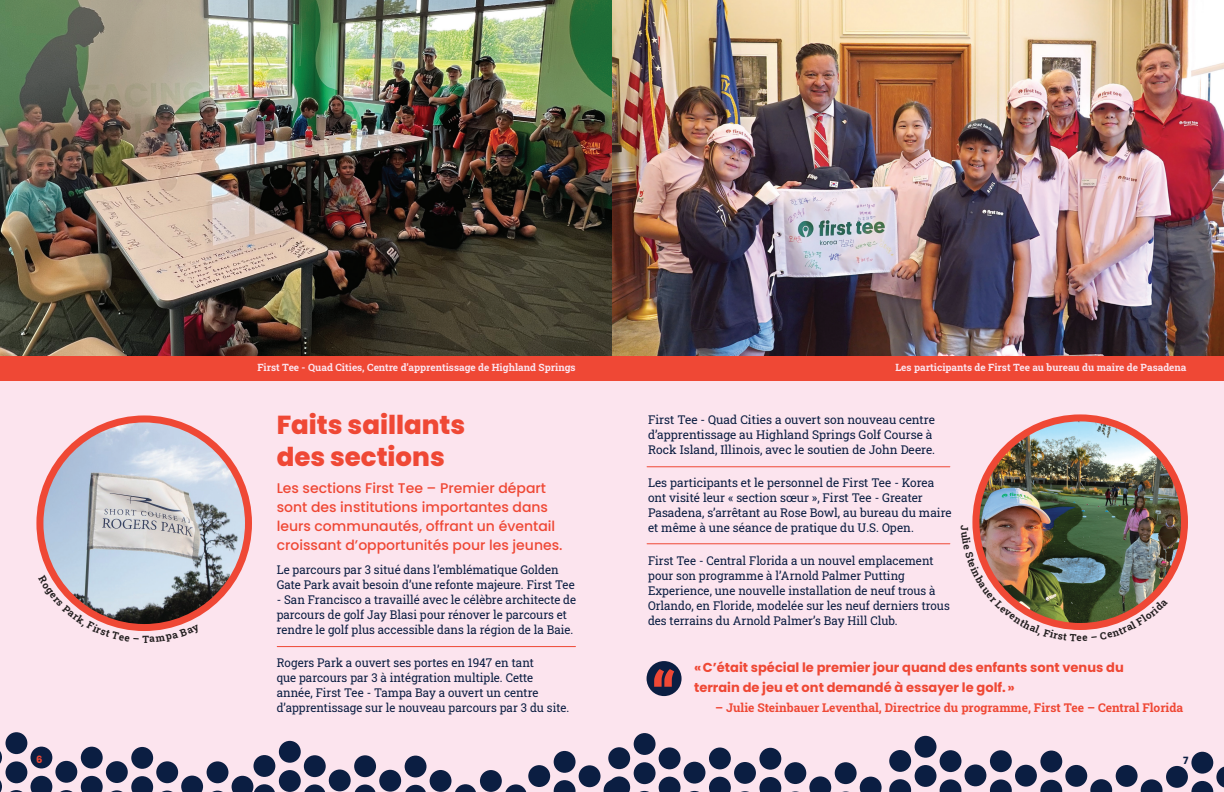
<style>
.page{position:relative;width:1224px;height:792px;background:#fff}
.page>*{position:absolute;margin:0;border:0;box-sizing:border-box;transform-origin:0 0}
.t1{font:700 62px "Roboto Slab";color:#ef4835}
.t2{font:800 26px/31.2px "Poppins";color:#ef4835}
.t3{font:500 14px/19px "Poppins";color:#ef4835}
.t4{font:700 13px/20px "Poppins";color:#ef4835}
.t5{font:12px/15px "Roboto Slab";color:#0b1e42}
.t6{font:700 12px "Roboto Slab";color:#ef4835}
.t7{font:700 10px "Roboto Slab";color:#fce4ee}
.t8{font:700 10px "Poppins";color:#ef4835}
.t9{font:700 10px "Poppins";color:#0b1e42}
</style>
<div class="page">
<div style="left:612px;top:0;width:612px;height:792px;background:#fce4ee"></div>
<div style="left:0;top:0;width:614px;height:792px;background:#fce4ee"></div>
<hr style="left:277px;top:646px;width:299px;height:1px;background:#ef4835">
<img style="left:44px;top:423px;width:204px;height:192px">
<div style="left:36px;top:415px;width:216px;height:216px;border:7px solid #ef4835;border-radius:50%"></div>
<img style="left:612px;top:0;width:612px;height:356px">
<hr style="left:647px;top:466px;width:303px;height:1px;background:#ef4835">
<hr style="left:647px;top:543px;width:303px;height:1px;background:#ef4835">
<div style="left:613px;top:356px;width:611px;height:25px;background:#ef4835"></div>
<img style="left:0;top:0;width:612px;height:356px">
<img style="left:980px;top:422px;width:204px;height:163px">
<div style="left:972px;top:414px;width:216px;height:216px;border:7px solid #ef4835;border-radius:50%"></div>
<div style="left:647px;top:661px;width:35px;height:35px;background:#0b1e42;border-radius:50%"></div>
<div style="left:0;top:356px;width:613px;height:25px;background:#ef4835"></div>
<div style="left:734px;top:762px;width:22px;height:22px;background:#0b1e42;border-radius:50%"></div>
<div style="left:759px;top:748px;width:22px;height:22px;background:#0b1e42;border-radius:50%"></div>
<div style="left:784px;top:762px;width:22px;height:22px;background:#0b1e42;border-radius:50%"></div>
<div style="left:835px;top:762px;width:22px;height:22px;background:#0b1e42;border-radius:50%"></div>
<div style="left:608px;top:747px;width:22px;height:22px;background:#0b1e42;border-radius:50%"></div>
<div style="left:634px;top:762px;width:22px;height:22px;background:#0b1e42;border-radius:50%"></div>
<div style="left:634px;top:733px;width:22px;height:22px;background:#0b1e42;border-radius:50%"></div>
<div style="left:659px;top:747px;width:22px;height:22px;background:#0b1e42;border-radius:50%"></div>
<div style="left:684px;top:762px;width:21px;height:22px;background:#0b1e42;border-radius:50%"></div>
<div style="left:709px;top:748px;width:22px;height:21px;background:#0b1e42;border-radius:50%"></div>
<div style="left:1015px;top:765px;width:22px;height:22px;background:#0b1e42;border-radius:50%"></div>
<svg style="left:1040px;top:780px;width:22px;height:12px"></svg>
<div style="left:1040px;top:751px;width:22px;height:21px;background:#0b1e42;border-radius:50%"></div>
<div style="left:1065px;top:765px;width:22px;height:22px;background:#0b1e42;border-radius:50%"></div>
<svg style="left:1090px;top:779px;width:22px;height:13px"></svg>
<div style="left:1116px;top:765px;width:22px;height:22px;background:#0b1e42;border-radius:50%"></div>
<svg style="left:1141px;top:779px;width:22px;height:13px"></svg>
<svg style="left:889px;top:779px;width:22px;height:13px"></svg>
<div style="left:889px;top:750px;width:22px;height:22px;background:#0b1e42;border-radius:50%"></div>
<div style="left:915px;top:765px;width:21px;height:22px;background:#0b1e42;border-radius:50%"></div>
<div style="left:915px;top:736px;width:21px;height:22px;background:#0b1e42;border-radius:50%"></div>
<svg style="left:940px;top:779px;width:21px;height:13px"></svg>
<div style="left:940px;top:750px;width:21px;height:22px;background:#0b1e42;border-radius:50%"></div>
<div style="left:965px;top:764px;width:21px;height:22px;background:#0b1e42;border-radius:50%"></div>
<svg style="left:990px;top:779px;width:22px;height:13px"></svg>
<div style="left:990px;top:750px;width:22px;height:22px;background:#0b1e42;border-radius:50%"></div>
<div style="left:1166px;top:766px;width:22px;height:22px;background:#0b1e42;border-radius:50%"></div>
<div style="left:1191px;top:752px;width:22px;height:22px;background:#0b1e42;border-radius:50%"></div>
<svg style="left:1191px;top:766px;width:33px;height:26px"></svg>
<div style="left:106px;top:761px;width:22px;height:22px;background:#0b1e42;border-radius:50%"></div>
<div style="left:131px;top:747px;width:22px;height:22px;background:#0b1e42;border-radius:50%"></div>
<div style="left:156px;top:761px;width:22px;height:22px;background:#0b1e42;border-radius:50%"></div>
<div style="left:207px;top:761px;width:21px;height:22px;background:#0b1e42;border-radius:50%"></div>
<svg style="left:0;top:751px;width:2px;height:13px"></svg>
<div style="left:6px;top:761px;width:21px;height:22px;background:#0b1e42;border-radius:50%"></div>
<div style="left:6px;top:732px;width:21px;height:22px;background:#0b1e42;border-radius:50%"></div>
<div style="left:30px;top:747px;width:22px;height:21px;background:#0b1e42;border-radius:50%"></div>
<div style="left:55px;top:761px;width:22px;height:22px;background:#0b1e42;border-radius:50%"></div>
<div style="left:81px;top:747px;width:22px;height:22px;background:#0b1e42;border-radius:50%"></div>
<div style="left:379px;top:770px;width:22px;height:22px;background:#0b1e42;border-radius:50%"></div>
<svg style="left:405px;top:785px;width:21px;height:7px"></svg>
<div style="left:405px;top:756px;width:22px;height:21px;background:#0b1e42;border-radius:50%"></div>
<div style="left:430px;top:770px;width:22px;height:22px;background:#0b1e42;border-radius:50%"></div>
<svg style="left:455px;top:784px;width:21px;height:8px"></svg>
<div style="left:480px;top:770px;width:22px;height:22px;background:#0b1e42;border-radius:50%"></div>
<svg style="left:505px;top:784px;width:22px;height:8px"></svg>
<svg style="left:0;top:776px;width:275px;height:16px"></svg>
<div style="left:253px;top:755px;width:22px;height:22px;background:#0b1e42;border-radius:50%"></div>
<div style="left:279px;top:770px;width:22px;height:22px;background:#0b1e42;border-radius:50%"></div>
<div style="left:279px;top:741px;width:22px;height:22px;background:#0b1e42;border-radius:50%"></div>
<svg style="left:304px;top:784px;width:22px;height:8px"></svg>
<div style="left:304px;top:755px;width:22px;height:22px;background:#0b1e42;border-radius:50%"></div>
<div style="left:329px;top:770px;width:22px;height:21px;background:#0b1e42;border-radius:50%"></div>
<svg style="left:354px;top:785px;width:22px;height:7px"></svg>
<div style="left:354px;top:755px;width:22px;height:22px;background:#0b1e42;border-radius:50%"></div>
<div style="left:528px;top:765px;width:22px;height:22px;background:#0b1e42;border-radius:50%"></div>
<svg style="left:554px;top:780px;width:22px;height:12px"></svg>
<div style="left:554px;top:751px;width:22px;height:22px;background:#0b1e42;border-radius:50%"></div>
<div style="left:579px;top:765px;width:22px;height:22px;background:#0b1e42;border-radius:50%"></div>
<svg style="left:604px;top:776px;width:278px;height:16px"></svg>
<svg style="left:44px;top:575px;width:157px;height:56px"></svg>
<img style="left:972px;top:525px;width:196px;height:105px">
<p class="t7" style="left:257px;top:361px;width:320px">First Tee - Quad Cities, Centre d’apprentissage de Highland Springs</p>
<h2 class="t2" style="left:277px;top:410px;width:190px">Faits saillants des sections</h2>
<p class="t3" style="left:277px;top:479px;width:287px">Les sections First Tee – Premier départ sont des institutions importantes dans leurs communautés, offrant un éventail croissant d’opportunités pour les jeunes.</p>
<p class="t5" style="left:277px;top:562px;width:300px">Le parcours par 3 situé dans l’emblématique Golden<br>Gate Park avait besoin d’une refonte majeure. First Tee</p>
<p class="t5" style="left:277px;top:592px;width:301px">- San Francisco a travaillé avec le célèbre architecte de parcours de golf Jay Blasi pour rénover le parcours et rendre le golf plus accessible dans la région de la Baie.</p>
<p class="t5" style="left:277px;top:655px;width:294px">Rogers Park a ouvert ses portes en 1947 en tant<br>que parcours par 3 à intégration multiple. Cette année, First Tee - Tampa Bay a ouvert un centre d’apprentissage sur le nouveau parcours par 3 du site.</p>
<p class="t7" style="left:895px;top:361px;width:293px">Les participants de First Tee au bureau du maire de Pasadena</p>
<p class="t5" style="left:648px;top:412px;width:289px">First Tee - Quad Cities a ouvert son nouveau centre d’apprentissage au Highland Springs Golf Course à<br>Rock Island, Illinois, avec le soutien de John Deere.</p>
<p class="t5" style="left:648px;top:475px;width:305px">Les participants et le personnel de First Tee - Korea ont visité leur « section sœur », First Tee - Greater Pasadena, s’arrêtant au Rose Bowl, au bureau du maire et même à une séance de pratique du U.S. Open.</p>
<p class="t5" style="left:648px;top:553px;width:303px">First Tee - Central Florida a un nouvel emplacement pour son programme à l’Arnold Palmer Putting Experience, une nouvelle installation de neuf trous à Orlando, en Floride, modelée sur les neuf derniers trous des terrains du Arnold Palmer’s Bay Hill Club.</p>
<h1 class="t1" style="left:651px;top:652px;width:27px">“</h1>
<p class="t4" style="left:694px;top:657px;width:431px">«C’était spécial le premier jour quand des enfants sont venus du terrain de jeu et ont demandé à essayer le golf.»</p>
<p class="t6" style="left:715px;top:699px;width:470px">– Julie Steinbauer Leventhal, Directrice du programme, First Tee – Central Florida</p>
<p class="t8" style="left:36px;top:754px;width:8px">6</p>
<p class="t9" style="left:1183px;top:754px;width:7px">7</p>
</div>
